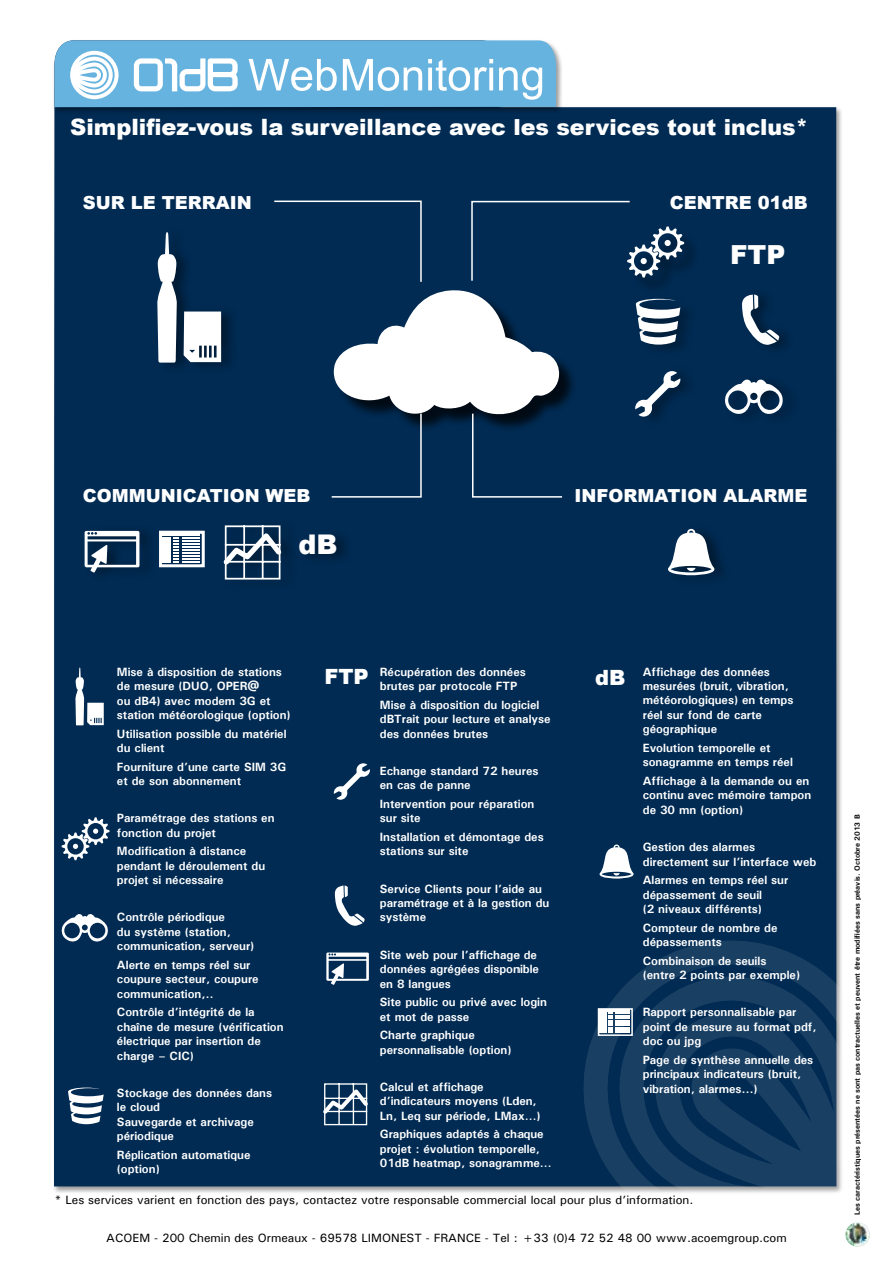
<style>
.page{position:relative;width:893px;height:1263px;background:#fff}
.page>*{position:absolute;margin:0;border:0;box-sizing:border-box;transform-origin:0 0}
.t1{font:900 27.15px "Arial";color:#fff}
.t2{font:900 26.25px "Arial";color:#fff}
.t3{font:900 22.5px "Arial";color:#fff}
.t4{font:900 21px "Arial";color:#fff}
.t5{font:900 18px "Arial";color:#fff}
.t6{font:700 12px/14.4px "Univers";color:#fff}
.t7{font:500 12px "Univers";color:#000}
.t8{font:700 7.5px "Univers";color:#000}
.s1{font-size:22.2px}
</style>
<div class="page">
<div style="left:54px;top:107px;width:782px;height:1079px;background:#012b53"></div>
<div style="left:52px;top:39px;width:511px;height:76px;background:#000;opacity:.4"></div>
<svg style="left:334px;top:763px;width:36px;height:37px"></svg>
<svg style="left:62px;top:817px;width:47px;height:43px"></svg>
<svg style="left:68px;top:1087px;width:36px;height:37px"></svg>
<svg style="left:75px;top:667px;width:29px;height:58px"></svg>
<svg style="left:54px;top:40px;width:502px;height:67px"></svg>
<svg style="left:59px;top:913px;width:51px;height:32px"></svg>
<svg style="left:335px;top:885px;width:30px;height:42px"></svg>
<svg style="left:326px;top:952px;width:43px;height:33px"></svg>
<svg style="left:600px;top:844px;width:34px;height:33px"></svg>
<svg style="left:319px;top:1082px;width:52px;height:44px"></svg>
<div style="left:635px;top:365px;width:62px;height:63px;background:#012b53"></div>
<div style="left:630px;top:229px;width:72px;height:67px;background:#000;opacity:.4"></div>
<div style="left:635px;top:292px;width:62px;height:64px;background:#002a52"></div>
<div style="left:668px;top:523px;width:63px;height:64px;background:#000;opacity:.4"></div>
<svg style="left:668px;top:529px;width:46px;height:46px"></svg>
<div style="left:724px;top:373px;width:76px;height:53px;background:#002a52"></div>
<svg style="left:722px;top:379px;width:64px;height:39px"></svg>
<div style="left:741px;top:288px;width:55px;height:68px;background:#012b53"></div>
<svg style="left:742px;top:294px;width:37px;height:52px"></svg>
<div style="left:298px;top:528px;width:55px;height:38px;background:#000;opacity:.4"></div>
<div style="left:156px;top:227px;width:83px;height:148px;background:#000;opacity:.4"></div>
<svg style="left:184px;top:311px;width:37px;height:51px"></svg>
<svg style="left:157px;top:232px;width:20px;height:131px"></svg>
<div style="left:223px;top:519px;width:75px;height:72px;background:#002950"></div>
<svg style="left:219px;top:524px;width:67px;height:56px"></svg>
<div style="left:84px;top:525px;width:73px;height:58px;background:#000;opacity:.4"></div>
<svg style="left:85px;top:531px;width:54px;height:42px"></svg>
<svg style="left:273px;top:200px;width:411px;height:298px"></svg>
<svg style="left:520px;top:877px;width:322px;height:316px;background:#12385d"></svg>
<img style="left:846px;top:1223px;width:23px;height:23px">
<div style="left:844px;top:1221px;width:27px;height:27px;border:1px solid #fff;border-radius:50%"></div>
<div style="left:159px;top:531px;width:46px;height:36px;border:3px solid #fff"></div>
<div style="left:162px;top:537px;width:9px;height:26px;background:#fff"></div>
<hr style="left:162px;top:533px;width:38px;height:3px;background:#fff">
<svg style="left:173px;top:537px;width:27px;height:26px"></svg>
<div style="left:598px;top:1008px;width:35px;height:28px;border:2px solid #fff"></div>
<div style="left:599px;top:1012px;width:8px;height:21px;background:#fff"></div>
<hr style="left:599px;top:1009px;width:31px;height:3px;background:#fff">
<svg style="left:608px;top:1012px;width:22px;height:21px"></svg>
<h3 class="t3" style="left:70px;top:110px;width:739px">Simplifiez-vous la surveillance <span class="s1">avec les services tout inclus*</span></h3>
<h3 class="t5" style="left:83px;top:189px;width:93px">Surleterrain</h3>
<h3 class="t5" style="left:670px;top:189px;width:29px">Centre</h3>
<h3 class="t5" style="left:758px;top:189px;width:52px">01dB</h3>
<h2 class="t2" style="left:730px;top:236px;width:57px">FTP</h2>
<h3 class="t5" style="left:83px;top:482px;width:229px">COMMUNICATION WEB</h3>
<h3 class="t5" style="left:575px;top:482px;width:234px">INFORMATION ALARME</h3>
<h1 class="t1" style="left:298px;top:525px;width:41px">dB</h1>
<p class="t6" style="left:117px;top:664px;width:175px">Mise à disposition de stations de mesure (DUO, OPER@<br>ou dB4) avec modem 3G et station météorologique (option)</p>
<p class="t6" style="left:117px;top:726px;width:171px">Utilisation possible du matériel du client</p>
<p class="t6" style="left:117px;top:759px;width:171px">Fourniture d’une carte SIM 3G et de son abonnement</p>
<p class="t6" style="left:117px;top:811px;width:159px">Paramétrage des stations en fonction du projet</p>
<p class="t6" style="left:117px;top:844px;width:150px">Modification à distance pendant le déroulement du projet si nécessaire</p>
<p class="t6" style="left:117px;top:910px;width:139px">Contrôle périodique<br>du système (station, communication, serveur)</p>
<p class="t6" style="left:117px;top:957px;width:143px">Alerte en temps réel sur coupure secteur, coupure communication,..</p>
<p class="t6" style="left:117px;top:1005px;width:168px">Contrôle d’intégrité de la chaîne de mesure (vérification électrique par insertion de charge – CIC)</p>
<p class="t6" style="left:117px;top:1085px;width:157px">Stockage des données dans le cloud<br>Sauvegarde et archivage périodique</p>
<p class="t6" style="left:117px;top:1147px;width:135px">Réplication automatique (option)</p>
<p class="t6" style="left:380px;top:664px;width:147px">Récupération des données brutes par protocole FTP</p>
<p class="t6" style="left:380px;top:697px;width:172px">Mise à disposition du logiciel dBTrait pour lecture et analyse des données brutes</p>
<p class="t6" style="left:380px;top:763px;width:160px">Echange standard 72 heures en cas de panne</p>
<p class="t6" style="left:380px;top:796px;width:156px">Intervention pour réparation sur site</p>
<p class="t6" style="left:380px;top:829px;width:165px">Installation et démontage des stations sur site</p>
<p class="t6" style="left:380px;top:881px;width:171px">Service Clients pour l’aide au paramétrage et à la gestion du système</p>
<p class="t6" style="left:380px;top:947px;width:161px">Site web pour l’affichage de données agrégées disponible en 8 langues</p>
<p class="t6" style="left:380px;top:995px;width:169px">Site public ou privé avec login et mot de passe</p>
<p class="t6" style="left:380px;top:1028px;width:133px">Charte graphique personnalisable (option)</p>
<p class="t6" style="left:380px;top:1079px;width:162px">Calcul et affichage d’indicateurs moyens (Lden,<br>Ln, Leq sur période, LMax…)</p>
<p class="t6" style="left:380px;top:1127px;width:174px">Graphiques adaptés à chaque projet : évolution temporelle,<br>01dB heatmap, sonagramme…</p>
<h3 class="t4" style="left:324px;top:661px;width:46px">FTP</h3>
<h3 class="t4" style="left:595px;top:662px;width:32px">dB</h3>
<p class="t6" style="left:643px;top:664px;width:152px">Affichage des données mesurées (bruit, vibration, météorologiques) en temps réel sur fond de carte géographique</p>
<p class="t6" style="left:643px;top:740px;width:152px">Evolution temporelle et sonagramme en temps réel</p>
<p class="t6" style="left:643px;top:773px;width:170px">Affichage à la demande ou en continu avec mémoire tampon de 30 mn (option)</p>
<p class="t6" style="left:643px;top:839px;width:175px">Gestion des alarmes directement sur l’interface web</p>
<p class="t6" style="left:643px;top:872px;width:147px">Alarmes en temps réel sur dépassement de seuil<br>(2 niveaux différents)</p>
<p class="t6" style="left:643px;top:920px;width:136px">Compteur de nombre de dépassements</p>
<p class="t6" style="left:643px;top:953px;width:159px">Combinaison de seuils (entre 2 points par exemple)</p>
<p class="t6" style="left:643px;top:1005px;width:175px">Rapport personnalisable par point de mesure au format pdf, doc ou jpg</p>
<p class="t6" style="left:643px;top:1052px;width:172px">Page de synthèse annuelle des principaux indicateurs (bruit, vibration, alarmes...)</p>
<p class="t7" style="left:54px;top:1192px;width:641px">* Les services varient en fonction des pays, contactez votre responsable commercial local pour plus d’information.</p>
<p class="t7" style="left:106px;top:1230px;width:682px">ACOEM - 200 Chemin des Ormeaux - 69578 LIMONEST - FRANCE - Tel : +33 (0)4 72 52 48 00 www.acoemgroup.com</p>
<p class="t8" style="left:852px;top:1215px;width:402px;rotate:-90deg">Les caractéristiques présentées ne sont pas contractuelles et peuvent être modifiées sans préavis. Octobre 2013 B</p>
</div>
